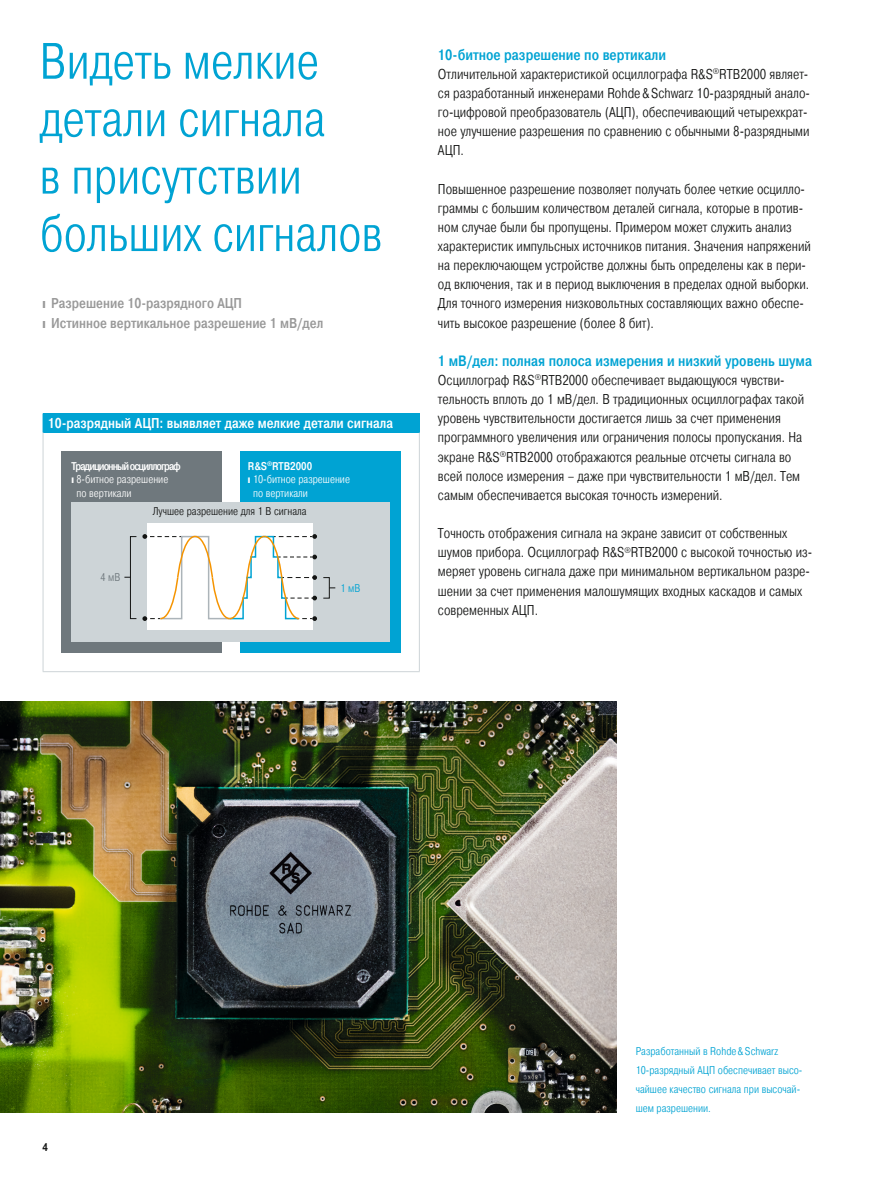
<style>
.page{position:relative;width:893px;height:1191px;background:#fff}
.page>*{position:absolute;margin:0;border:0;box-sizing:border-box;transform-origin:0 0}
.t1{font:300 51px/57.4px "Pragmatica Cond";color:#00a3d3}
.t2{font:500 15px "Pragmatica Cond";color:#00a3d3}
.t3{font:300 14.25px/19.2px "Pragmatica Cond";color:#131413}
.t4{font:500 14.25px/19.2px "Pragmatica Cond";color:#999}
.t5{font:500 14.25px "Pragmatica Cond";color:#fff}
.t6{font:300 11.25px/19.2px "Pragmatica Cond";color:#00a3d3}
.t7{font:300 11.25px "Pragmatica Cond";color:#fff}
.t8{font:300 11.25px "Pragmatica Cond";color:#131413}
.t9{font:500 11.25px "Pragmatica Cond";letter-spacing:-.09em;color:#fff}
.t10{font:500 11.25px "Pragmatica Cond";color:#fff}
.t11{font:300 11.25px "Pragmatica Cond";color:#6f787d}
.t12{font:500 11.25px "Pragmatica Cond";color:#131413}
.s1{font-family:"Linotype Univers 330";font-weight:300}
.s2{font-family:"Linotype Univers 420 Cn";font-weight:400}
</style>
<div class="page">
<img style="left:0;top:701px;width:617px;height:411px">
<div style="left:240px;top:451px;width:161px;height:202px;background:#00a3d3"></div>
<div style="left:61px;top:451px;width:160px;height:202px;background:#6f787d"></div>
<div style="left:71px;top:502px;width:319px;height:140px;background:#cdd4d7"></div>
<div style="left:147px;top:524px;width:165px;height:106px;background:#fff"></div>
<div style="left:130px;top:536px;width:7px;height:83px;border:1px solid #131413"></div>
<div style="left:323px;top:577px;width:7px;height:21px;border:1px solid #131413"></div>
<svg style="left:142px;top:534px;width:175px;height:87px"></svg>
<div style="left:43px;top:413px;width:376px;height:19px;background:#00a3d3"></div>
<svg style="left:419px;top:413px;width:1px;height:19px"></svg>
<hr style="left:43px;top:432px;width:1px;height:239px;background:#cdd4d7">
<hr style="left:419px;top:432px;width:1px;height:239px;background:#cdd4d7">
<hr style="left:43px;top:671px;width:377px;height:1px;background:#cdd4d7">
<h1 class="t1" style="left:40px;top:33px;width:344px">Видеть мелкие детали сигнала<br>в присутствии больших сигналов</h1>
<p class="t4" style="left:43px;top:294px;width:282px"><span class="s1">❙</span> Разрешение 10-разрядного АЦП<br><span class="s1">❙</span> Истинное вертикальное разрешение 1 мВ/дел</p>
<p class="t5" style="left:48px;top:414px;width:347px">10-разрядный АЦП: выявляет даже мелкие детали сигнала</p>
<p class="t9" style="left:71px;top:459px;width:111px">Традиционный осциллограф</p>
<p class="t7" style="left:71px;top:473px;width:99px"><span class="s2">❙</span> 8-битное разрешение</p>
<p class="t7" style="left:77px;top:486px;width:56px">по вертикали</p>
<p class="t10" style="left:248px;top:459px;width:66px">R&amp;S<sup>®</sup>RTB2000</p>
<p class="t7" style="left:248px;top:473px;width:104px"><span class="s2">❙</span> 10-битное разрешение</p>
<p class="t7" style="left:253px;top:486px;width:56px">по вертикали</p>
<p class="t11" style="left:101px;top:571px;width:21px">4 мВ</p>
<p class="t8" style="left:153px;top:504px;width:155px">Лучшее разрешение для 1 В сигнала</p>
<p class="t6" style="left:341px;top:578px;width:21px">1 мВ</p>
<p class="t2" style="left:438px;top:46px;width:230px">10-битное разрешение по вертикали</p>
<p class="t3" style="left:438px;top:64px;width:374px">Отличительной характеристикой осциллографа R&amp;S<sup>®</sup>RTB2000 являет&shy;ся разработанный инженерами Rohde &amp; Schwarz 10-разрядный анало&shy;го-цифровой преобразователь (АЦП), обеспечивающий четырехкрат&shy;ное улучшение разрешения по сравнению с обычными 8-разрядными АЦП.</p>
<p class="t3" style="left:438px;top:179px;width:375px">Повышенное разрешение позволяет получать более четкие осцилло&shy;граммы с большим количеством деталей сигнала, которые в против&shy;ном случае были бы пропущены. Примером может служить анализ характеристик импульсных источников питания. Значения напряжений на переключающем устройстве должны быть определены как в пери&shy;од включения, так и в период выключения в пределах одной выборки.<br>Для точного измерения низковольтных составляющих важно обеспе&shy;чить высокое разрешение (более 8 бит).</p>
<p class="t2" style="left:438px;top:352px;width:376px">1 мВ/дел: полная полоса измерения и низкий уровень шума</p>
<p class="t3" style="left:438px;top:371px;width:368px">Осциллограф R&amp;S<sup>®</sup>RTB2000 обеспечивает выдающуюся чувстви&shy;тельность вплоть до 1 мВ/дел. В традиционных осциллографах такой уровень чувствительности достигается лишь за счет применения программного увеличения или ограничения полосы пропускания. На экране R&amp;S<sup>®</sup>RTB2000 отображаются реальные отсчеты сигнала во всей полосе измерения – даже при чувствительности 1 мВ/дел. Тем самым обеспечивается высокая точность измерений.</p>
<p class="t3" style="left:438px;top:524px;width:376px">Точность отображения сигнала на экране зависит от собственных шумов прибора. Осциллограф R&amp;S<sup>®</sup>RTB2000 с высокой точностью из&shy;меряет уровень сигнала даже при минимальном вертикальном разре&shy;шении за счет применения малошумящих входных каскадов и самых современных АЦП.</p>
<p class="t12" style="left:43px;top:1140px;width:7px">4</p>
<p class="t6" style="left:636px;top:1041px;width:168px">Разработанный в Rohde &amp; Schwarz<br>10-разрядный АЦП обеспечивает высо&shy;чайшее качество сигнала при высочай&shy;шем разрешении.</p>
</div>
